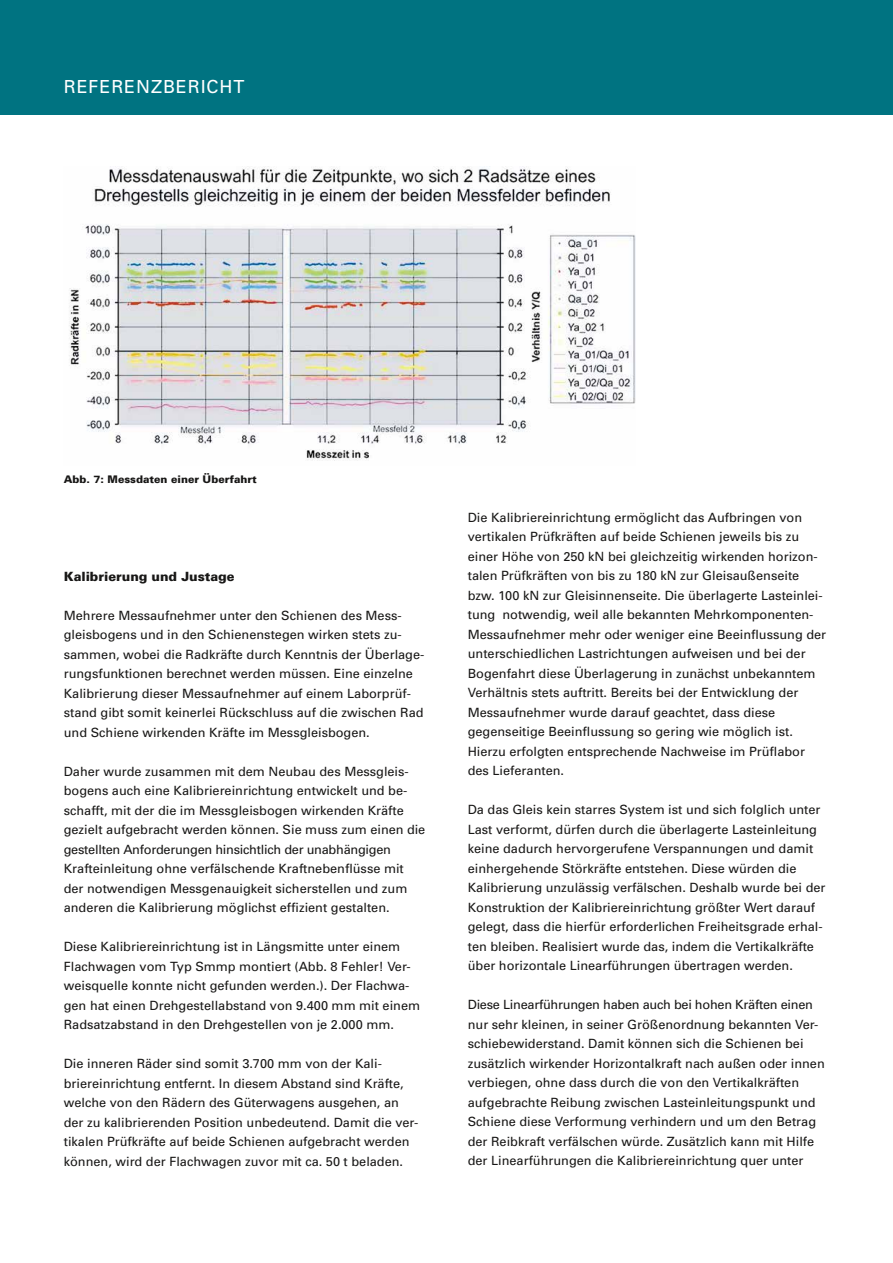
<style>
.page{position:relative;width:893px;height:1263px;background:#fff}
.page>*{position:absolute;margin:0;border:0;box-sizing:border-box;transform-origin:0 0}
.t1{font:18px "Univers";letter-spacing:.05em;color:#fff}
.t2{font:12.75px/19.5px "Univers";color:#181716}
.t3{font:900 12.75px "Univers";color:#181716}
.t4{font:900 10.5px "Univers";color:#181716}
</style>
<div class="page">
<div style="left:0;top:0;width:893px;height:115px;background:#007381"></div>
<img style="left:69px;top:167px;width:566px;height:294px">
<h1 class="t1" style="left:64px;top:76px;width:182px">REFERENZBERICHT</h1>
<p class="t4" style="left:64px;top:473px;width:195px">Abb. 7: Messdaten einer Überfahrt</p>
<p class="t3" style="left:64px;top:568px;width:172px">Kalibrierung und Justage</p>
<p class="t2" style="left:64px;top:605px;width:362px">Mehrere Messaufnehmer unter den Schienen des Mess&shy;gleisbogens und in den Schienenstegen wirken stets zu&shy;sammen, wobei die Radkräfte durch Kenntnis der Überlage&shy;rungsfunktionen berechnet werden müssen. Eine einzelne Kalibrierung dieser Messaufnehmer auf einem Laborprüf&shy;stand gibt somit keinerlei Rückschluss auf die zwischen Rad und Schiene wirkenden Kräfte im Messgleisbogen.</p>
<p class="t2" style="left:64px;top:761px;width:363px">Daher wurde zusammen mit dem Neubau des Messgleis&shy;bogens auch eine Kalibriereinrichtung entwickelt und be&shy;schafft, mit der die im Messgleisbogen wirkenden Kräfte gezielt aufgebracht werden können. Sie muss zum einen die gestellten Anforderungen hinsichtlich der unabhängigen Krafteinleitung ohne verfälschende Kraftnebenflüsse mit der notwendigen Messgenauigkeit sicherstellen und zum anderen die Kalibrierung möglichst effizient gestalten.</p>
<p class="t2" style="left:64px;top:937px;width:358px">Diese Kalibriereinrichtung ist in Längsmitte unter einem Flachwagen vom Typ Smmp montiert (Abb. 8 Fehler! Ver&shy;weisquelle konnte nicht gefunden werden.). Der Flachwa&shy;gen hat einen Drehgestellabstand von 9.400 mm mit einem Radsatzabstand in den Drehgestellen von je 2.000 mm.</p>
<p class="t2" style="left:64px;top:1054px;width:356px">Die inneren Räder sind somit 3.700 mm von der Kali&shy;briereinrichtung entfernt. In diesem Abstand sind Kräfte, welche von den Rädern des Güterwagens ausgehen, an der zu kalibrierenden Position unbedeutend. Damit die ver&shy;tikalen Prüfkräfte auf beide Schienen aufgebracht werden können, wird der Flachwagen zuvor mit ca. 50 t beladen.</p>
<p class="t2" style="left:468px;top:508px;width:360px">Die Kalibriereinrichtung ermöglicht das Aufbringen von vertikalen Prüfkräften auf beide Schienen jeweils bis zu einer Höhe von 250 kN bei gleichzeitig wirkenden horizon&shy;talen Prüfkräften von bis zu 180 kN zur Gleisaußenseite bzw. 100 kN zur Gleisinnenseite. Die überlagerte Lasteinlei&shy;tung notwendig, weil alle bekannten Mehrkomponenten-Messaufnehmer mehr oder weniger eine Beeinflussung der unterschiedlichen Lastrichtungen aufweisen und bei der Bogenfahrt diese Überlagerung in zunächst unbekanntem Verhältnis stets auftritt. Bereits bei der Entwicklung der Messaufnehmer wurde darauf geachtet, dass diese gegenseitige Beeinflussung so gering wie möglich ist.<br>Hierzu erfolgten entsprechende Nachweise im Prüflabor des Lieferanten.</p>
<p class="t2" style="left:468px;top:800px;width:359px">Da das Gleis kein starres System ist und sich folglich unter Last verformt, dürfen durch die überlagerte Lasteinleitung keine dadurch hervorgerufene Verspannungen und damit einhergehende Störkräfte entstehen. Diese würden die Kalibrierung unzulässig verfälschen. Deshalb wurde bei der Konstruktion der Kalibriereinrichtung größter Wert darauf gelegt, dass die hierfür erforderlichen Freiheitsgrade erhal&shy;ten bleiben. Realisiert wurde das, indem die Vertikalkräfte über horizontale Linearführungen übertragen werden.</p>
<p class="t2" style="left:468px;top:995px;width:359px">Diese Linearführungen haben auch bei hohen Kräften einen nur sehr kleinen, in seiner Größenordnung bekannten Ver&shy;schiebewiderstand. Damit können sich die Schienen bei zusätzlich wirkender Horizontalkraft nach außen oder innen verbiegen, ohne dass durch die von den Vertikalkräften aufgebrachte Reibung zwischen Lasteinleitungspunkt und Schiene diese Verformung verhindern und um den Betrag der Reibkraft verfälschen würde. Zusätzlich kann mit Hilfe der Linearführungen die Kalibriereinrichtung quer unter</p>
</div>
